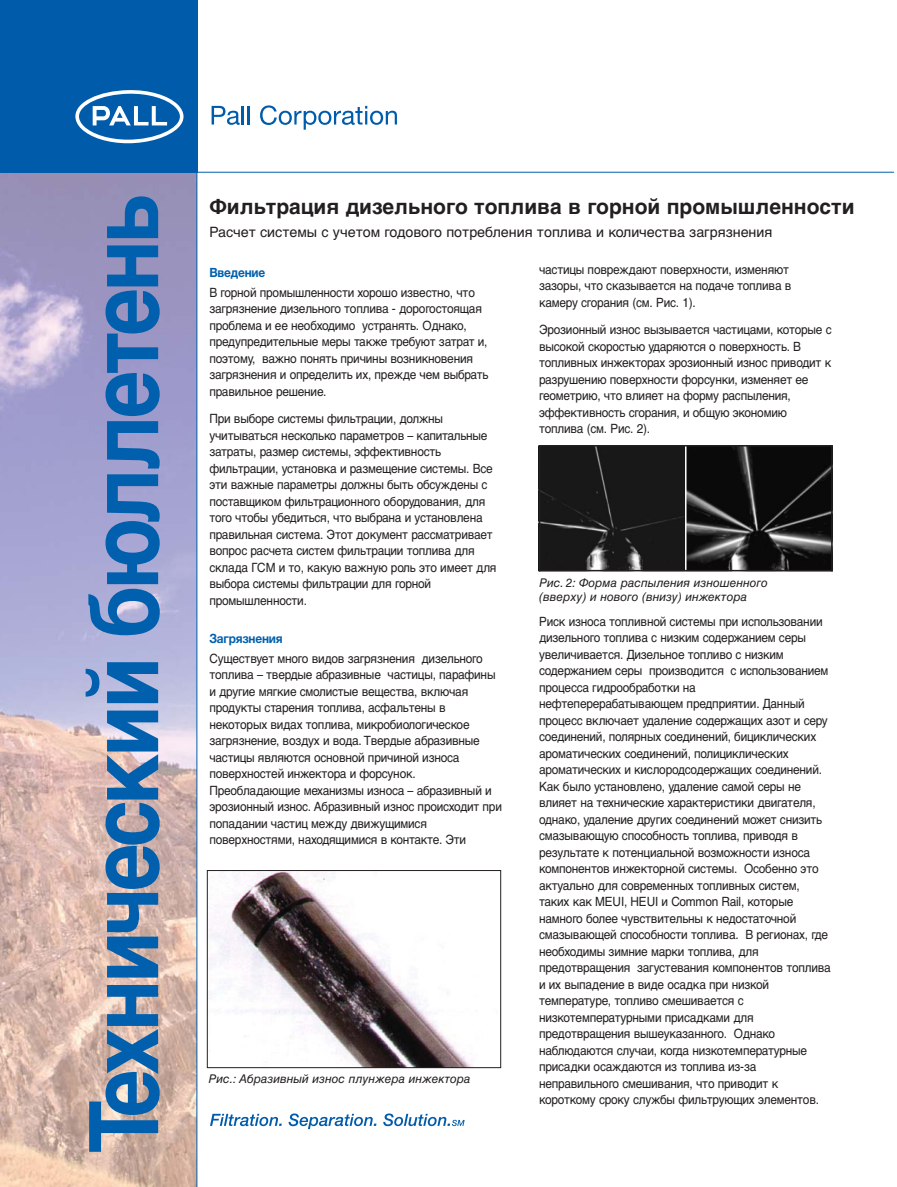
<style>
.page{position:relative;width:897px;height:1187px;background:#fff}
.page>*{position:absolute;margin:0;border:0;box-sizing:border-box;transform-origin:0 0}
.t1{font:700 96px "Helvetica Cyr";letter-spacing:-.045em;color:#0060ae;scale:.89 1}
.t2{font:700 21px "Helvetica Cyr";color:#231f20}
.t3{font:14.25px "Helvetica Cyr Upright";color:#231f20}
.t4{font:12.75px/16.5px "Helvetica Cyr Upright";letter-spacing:-.015em;color:#231f20;scale:.93 1}
.t5{font:700 12.75px "Helvetica Neue";letter-spacing:-.015em;color:#0060ae;scale:.93 1}
.t6{font:12px/13.5px "Helvetica Cyr Inclined";color:#231f20}
</style>
<div class="page">
<img style="left:0;top:172px;width:196px;height:1014px">
<div style="left:0;top:0;width:197px;height:172px;background:#005cab"></div>
<svg style="left:75px;top:90px;width:108px;height:53px"></svg>
<svg style="left:211px;top:106px;width:39px;height:19px"></svg>
<svg style="left:260px;top:105px;width:137px;height:25px"></svg>
<svg style="left:210px;top:1113px;width:72px;height:12px"></svg>
<svg style="left:288px;top:1113px;width:88px;height:15px"></svg>
<svg style="left:383px;top:1113px;width:81px;height:12px"></svg>
<hr style="left:197px;top:172px;width:696px;height:1px;background:#0060ae">
<hr style="left:196px;top:172px;width:1px;height:1014px;background:#0060ae">
<img style="left:209px;top:872px;width:262px;height:193px">
<div style="left:207px;top:870px;width:294px;height:197px;border:1px solid #231f20"></div>
<img style="left:540px;top:446px;width:145px;height:124px">
<svg style="left:686px;top:446px;width:145px;height:124px;background:#242424"></svg>
<hr style="left:539px;top:445px;width:1px;height:126px;background:#231f20">
<hr style="left:831px;top:445px;width:1px;height:126px;background:#231f20">
<hr style="left:539px;top:445px;width:293px;height:1px;background:#231f20">
<hr style="left:539px;top:570px;width:293px;height:1px;background:#231f20">
<h1 class="t1" style="left:90px;top:1152px;width:1078px;rotate:-90deg">Технический бюллетень</h1>
<h2 class="t2" style="left:209px;top:199px;width:646px">Фильтрация дизельного топлива в горной промышленности</h2>
<p class="t3" style="left:209px;top:227px;width:564px">Расчет системы с учетом годового потребления топлива и количества загрязнения</p>
<p class="t5" style="left:209px;top:268px;width:62px">Введение</p>
<p class="t4" style="left:209px;top:285px;width:301px">В горной промышленности хорошо известно, что загрязнение дизельного топлива - дорогостоящая проблема и ее необходимо устранять. Однако, предупредительные меры также требуют затрат и, поэтому, важно понять причины возникновения загрязнения и определить их, прежде чем выбрать правильное решение.</p>
<p class="t4" style="left:209px;top:411px;width:310px">При выборе системы фильтрации, должны учитываться несколько параметров – капитальные затраты, размер системы, эффективность фильтрации, установка и размещение системы. Все эти важные параметры должны быть обсуждены с поставщиком фильтрационного оборудования, для того чтобы убедиться, что выбрана и установлена правильная система. Этот документ рассматривает вопрос расчета систем фильтрации топлива для склада ГСМ и то, какую важную роль это имеет для выбора системы фильтрации для горной промышленности.</p>
<p class="t5" style="left:209px;top:633px;width:80px">Загрязнения</p>
<p class="t4" style="left:209px;top:651px;width:316px">Существует много видов загрязнения дизельного топлива – твердые абразивные частицы, парафины и другие мягкие смолистые вещества, включая продукты старения топлива, асфальтены в некоторых видах топлива, микробиологическое загрязнение, воздух и вода. Твердые абразивные частицы являются основной причиной износа поверхностей инжектора и форсунок.<br>Преобладающие механизмы износа – абразивный и эрозионный износ. Абразивный износ происходит при попадании частиц между движущимися поверхностями, находящимися в контакте. Эти</p>
<p class="t6" style="left:208px;top:1072px;width:263px">Рис.: Абразивный износ плунжера инжектора</p>
<p class="t4" style="left:539px;top:262px;width:273px">частицы повреждают поверхности, изменяют зазоры, что сказывается на подаче топлива в камеру сгорания (см. Рис. 1).</p>
<p class="t4" style="left:539px;top:322px;width:316px">Эрозионный износ вызывается частицами, которые с высокой скоростью ударяются о поверхность. В топливных инжекторах эрозионный износ приводит к разрушению поверхности форсунки, изменяет ее геометрию, что влияет на форму распыления, эффективность сгорания, и общую экономию топлива (см. Рис. 2).</p>
<p class="t6" style="left:539px;top:577px;width:230px">Рис. 2: Форма распыления изношенного (вверху) и нового (внизу) инжектора</p>
<p class="t4" style="left:539px;top:614px;width:315px">Риск износа топливной системы при использовании дизельного топлива с низким содержанием серы увеличивается. Дизельное топливо с низким содержанием серы производится с использованием процесса гидрообработки на нефтеперерабатывающем предприятии. Данный процесс включает удаление содержащих азот и серу соединений, полярных соединений, бициклических ароматических соединений, полициклических ароматических и кислородсодержащих соединений.<br>Как было установлено, удаление самой серы не влияет на технические характеристики двигателя, однако, удаление других соединений может снизить смазывающую способность топлива, приводя в результате к потенциальной возможности износа компонентов инжекторной системы. Особенно это актуально для современных топливных систем, таких как MEUI, HEUI и Common Rail, которые намного более чувствительны к недостаточной смазывающей способности топлива. В регионах, где необходимы зимние марки топлива, для предотвращения загустевания компонентов топлива и их выпадение в виде осадка при низкой температуре, топливо смешивается с низкотемпературными присадками для предотвращения вышеуказанного. Однако наблюдаются случаи, когда низкотемпературные присадки осаждаются из топлива из-за неправильного смешивания, что приводит к короткому сроку службы фильтрующих элементов.</p>
</div>
